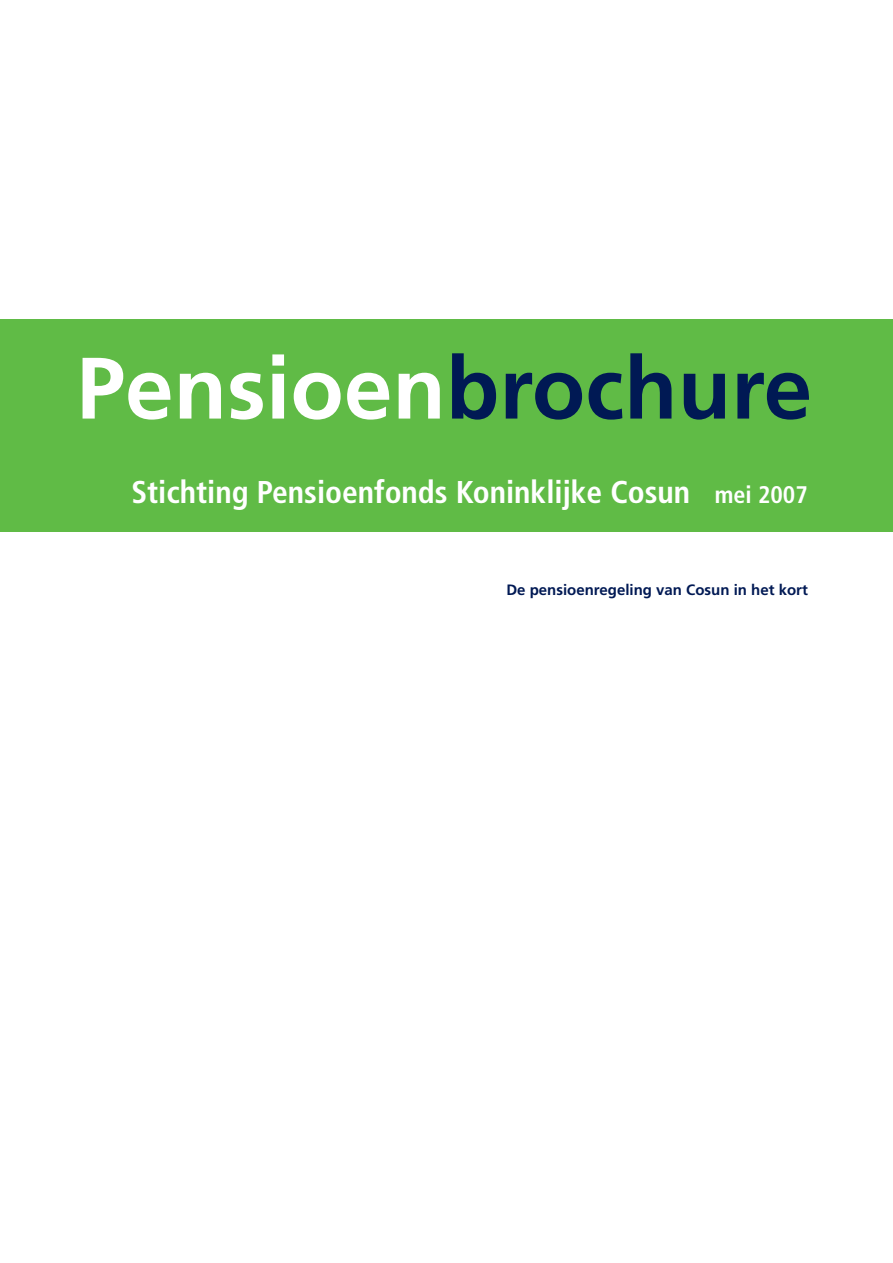
<style>
.page{position:relative;width:893px;height:1263px;background:#fff}
.page>*{position:absolute;margin:0;border:0;box-sizing:border-box;transform-origin:0 0}
.t1{font:700 87px "Frutiger";letter-spacing:.005em;color:#fff}
.t2{font:700 condensed 31.5px "Frutiger";color:#fff}
.t3{font:700 15px "Frutiger";color:#001954}
.s1{color:#001954}
.s2{font-size:24px}
</style>
<div class="page">
<div style="left:0;top:319px;width:893px;height:212px;background:#60bb46"></div>
<h1 class="t1" style="left:77px;top:353px;width:737px">Pensioen<span class="s1">brochure</span></h1>
<p class="t2" style="left:131px;top:479px;width:678px">Stichting Pensioenfonds Koninklijke Cosun <span class="s2">mei 2007</span></p>
<p class="t3" style="left:506px;top:584px;width:303px">De pensioenregeling van Cosun in het kort</p>
</div>
